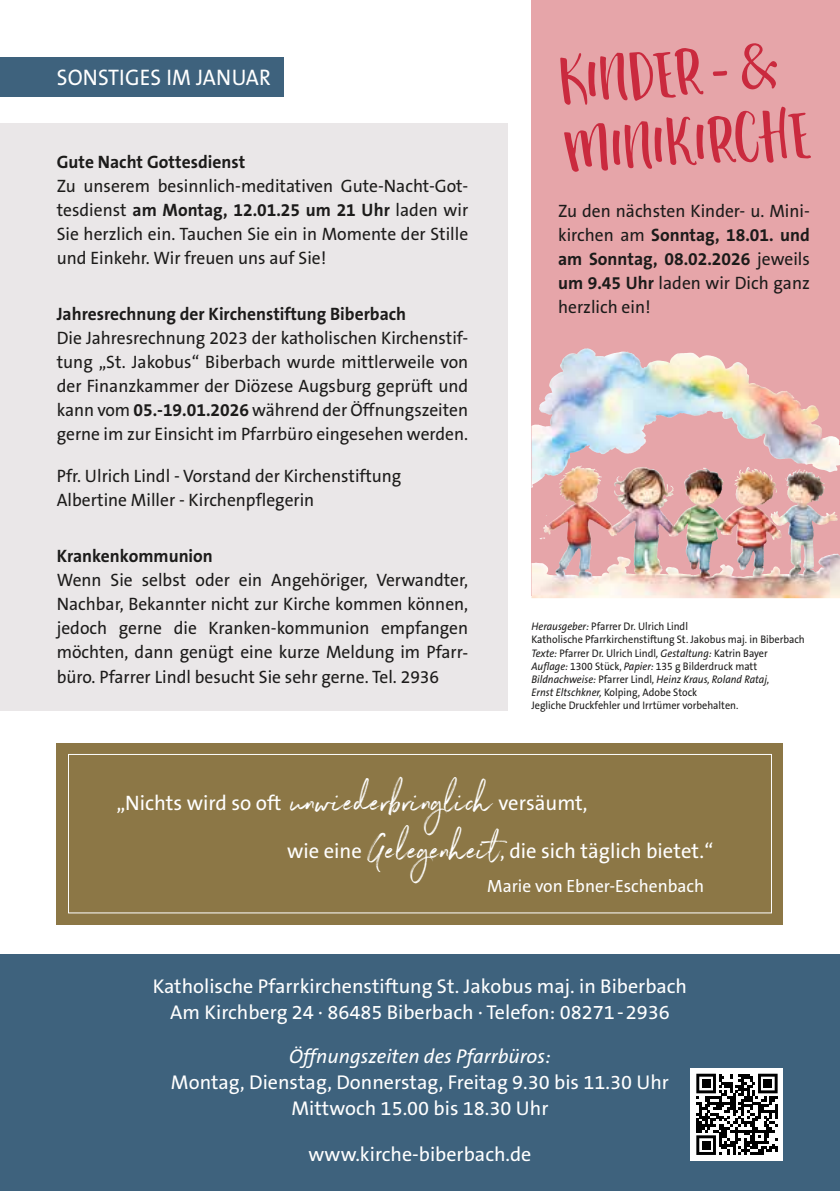
<style>
.page{position:relative;width:840px;height:1191px;background:#fff}
.page>*{position:absolute;margin:0;border:0;box-sizing:border-box;transform-origin:0 0}
.t1{font:22.6px "The Sans B5 Plain";letter-spacing:.01em;color:#fff;scale:.94 1}
.t2{font:21px "The Sans B5 Plain";color:#fff}
.t3{font:20px/26px "The Sans B5 Plain";color:#fff;text-align:center}
.t4{font:italic 20px "The Sans B5 Plain";color:#fff}
.t5{font:18px/24px "The Sans B5 Plain";color:#1c1b1a}
.t6{font:700 18px/24px "The Sans B7";color:#1c1b1a}
.t7{font:17.8px "The Sans B5 Plain";color:#fff}
.t8{font:11px/13.2px "The Sans B5 Plain";color:#1c1b1a;scale:.93 1}
.s1{font-family:"The Sans B5 Plain";font-weight:400}
.s2{font-family:"The Sans B7";font-weight:700}
.s3{font-style:italic}
.s4{font-family:"Northwell";font-size:39.8px}
</style>
<div class="page">
<div style="left:0;top:57px;width:283px;height:39px;background:#3e627d"></div>
<div style="left:0;top:954px;width:839px;height:237px;background:#3e627d"></div>
<div style="left:690px;top:1068px;width:92px;height:92px;background:#fff"></div>
<svg style="left:696px;top:1073px;width:81px;height:82px"></svg>
<div style="left:701px;top:1079px;width:9px;height:8px;background:#000"></div>
<div style="left:763px;top:1079px;width:8px;height:8px;background:#000"></div>
<div style="left:701px;top:1141px;width:9px;height:8px;background:#000"></div>
<div style="left:0;top:123px;width:506px;height:588px;background:#eae7e8"></div>
<img style="left:531px;top:0;width:308px;height:595px">
<img style="left:560px;top:348px;width:27px;height:16px">
<svg style="left:560px;top:43px;width:250px;height:129px;background:#df878f"></svg>
<div style="left:57px;top:743px;width:725px;height:181px;background:#8c7746"></div>
<div style="left:68px;top:754px;width:703px;height:159px;border:1px solid #fff"></div>
<p class="t1" style="left:57px;top:65px;width:229px">SONSTIGES IM JANUAR</p>
<p class="t6" style="left:57px;top:151px;width:190px">Gute Nacht Gottesdienst</p>
<p class="t5" style="left:57px;top:175px;width:413px">Zu unserem besinnlich-meditativen Gute-Nacht-Got-</p>
<p class="t6" style="left:57px;top:199px;width:413px"><span class="s1">tesdienst</span> am Montag, 12.01.25 um 21 Uhr <span class="s1">laden wir</span></p>
<p class="t5" style="left:57px;top:223px;width:412px">Sie herzlich ein. Tauchen Sie ein in Momente der Stille und Einkehr. Wir freuen uns auf Sie!</p>
<p class="t6" style="left:57px;top:303px;width:351px">Jahresrechnung der Kirchenstiftung Biberbach</p>
<p class="t5" style="left:57px;top:327px;width:413px;text-align:justify">Die Jahresrechnung 2023 der katholischen Kirchenstif&shy;tung „St. Jakobus“ Biberbach wurde mittlerweile von der Finanzkammer der Diözese Augsburg geprüft und kann vom <span class="s2">05.-19.01.2026</span> während der Öffnungszeiten gerne im zur Einsicht im Pfarrbüro eingesehen werden.</p>
<p class="t5" style="left:57px;top:465px;width:346px">Pfr. Ulrich Lindl - Vorstand der Kirchenstiftung<br>Albertine Miller - Kirchenpflegerin</p>
<p class="t6" style="left:57px;top:545px;width:158px">Krankenkommunion</p>
<p class="t5" style="left:57px;top:569px;width:413px;text-align:justify">Wenn Sie selbst oder ein Angehöriger, Verwandter, Nachbar, Bekannter nicht zur Kirche kommen können, jedoch gerne die Kranken-kommunion empfangen möchten, dann genügt eine kurze Meldung im Pfarr&shy;büro. Pfarrer Lindl besucht Sie sehr gerne. Tel. 2936</p>
<p class="t5" style="left:557px;top:199px;width:253px">Zu den nächsten Kinder- u. Mini-</p>
<p class="t6" style="left:557px;top:223px;width:253px"><span class="s1">kirchen am</span> Sonntag, 18.01. und am Sonntag, 08.02.2026 <span class="s1">jeweils</span></p>
<p class="t5" style="left:557px;top:271px;width:253px"><span class="s2">um 9.45 Uhr</span> laden wir Dich ganz herzlich ein!</p>
<p class="t8" style="left:531px;top:620px;width:295px"><span class="s3">Herausgeber:</span> Pfarrer Dr. Ulrich Lindl<br>Katholische Pfarrkirchenstiftung St. Jakobus maj. in Biberbach <span class="s3">Texte:</span> Pfarrer Dr. Ulrich Lindl<span class="s3">, Gestaltung:</span> Katrin Bayer <span class="s3">Auflage:</span> 1300 Stück, <span class="s3">Papier:</span> 135 g Bilderdruck matt <span class="s3">Bildnachweise:</span> Pfarrer Lindl<span class="s3">, Heinz Kraus, Roland Rataj,<br>Ernst Eltschkner,</span> Kolping, Adobe Stock<br>Jegliche Druckfehler und Irrtümer vorbehalten.</p>
<p class="t2" style="left:116px;top:792px;width:472px">„Nichts wird so oft <span class="s4">unwiederbringlich</span> versäumt,</p>
<p class="t2" style="left:287px;top:840px;width:427px">wie eine <span class="s4">Gelegenheit</span>, die sich täglich bietet.“</p>
<p class="t7" style="left:487px;top:876px;width:218px">Marie von Ebner-Eschenbach</p>
<p class="t3" style="left:153px;top:974px;width:535px">Katholische Pfarrkirchenstiftung St. Jakobus maj. in Biberbach<br>Am Kirchberg 24 · 86485 Biberbach · Telefon: 08271 -2936</p>
<p class="t4" style="left:289px;top:1046px;width:263px">Öffnungszeiten des Pfarrbüros:</p>
<p class="t3" style="left:171px;top:1070px;width:499px">Montag, Dienstag, Donnerstag, Freitag 9.30 bis 11.30 Uhr<br>Mittwoch 15.00 bis 18.30 Uhr</p>
<p class="t3" style="left:308px;top:1141px;width:224px">www.kirche-biberbach.de</p>
</div>
